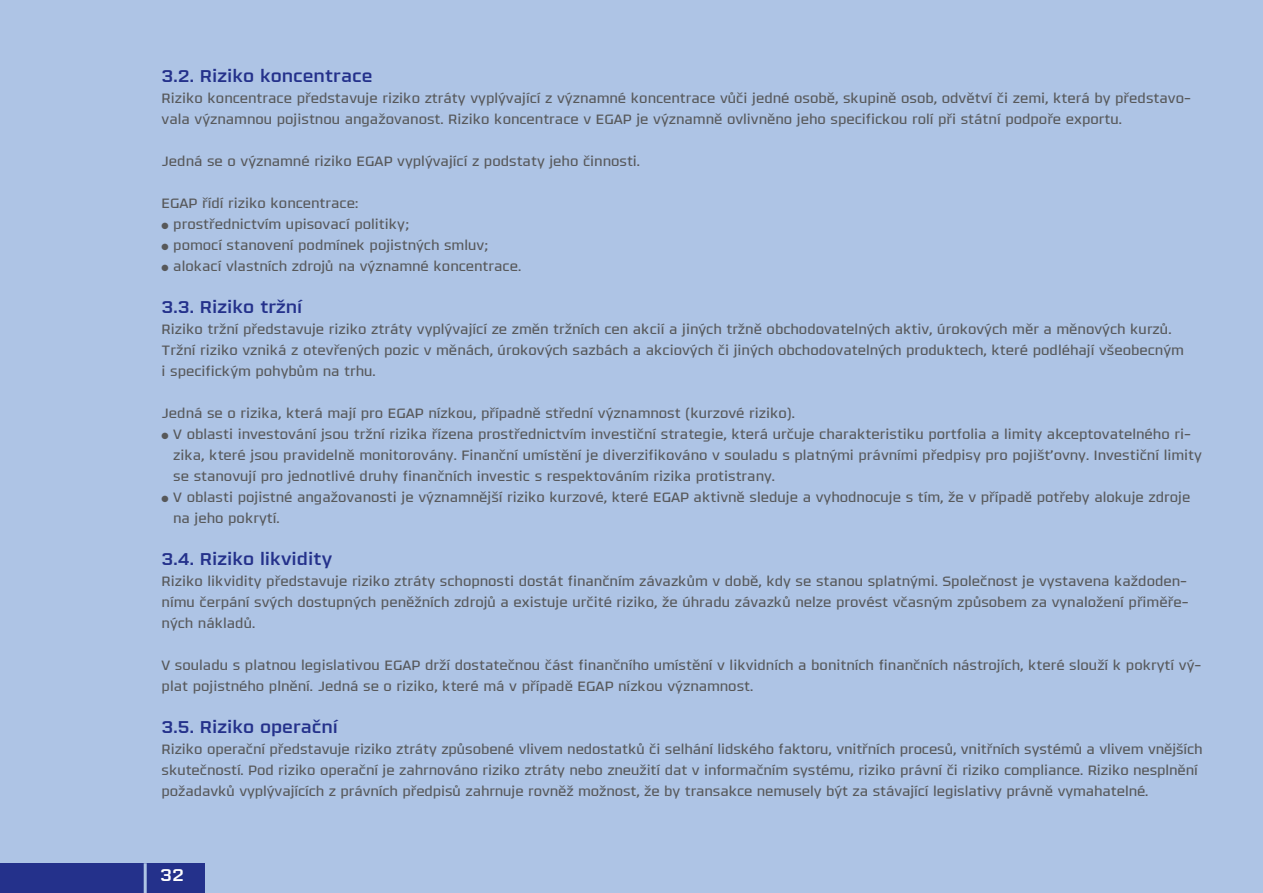
<style>
.page{position:relative;width:1263px;height:893px;background:#aec4e5}
.page>*{position:absolute;margin:0;border:0;box-sizing:border-box;transform-origin:0 0}
.t1{font:500 18px "Olney";color:#24318b}
.t2{font:500 18px "Olney";color:#fff}
.t3{font:300 14.25px/21px "Olney";color:#57585a}
</style>
<div class="page">
<div style="left:0;top:863px;width:204px;height:30px;background:#24318b"></div>
<hr style="left:144px;top:863px;width:3px;height:30px;background:#aec4e5">
<p class="t1" style="left:162px;top:68px;width:212px">3.2. Riziko koncentrace</p>
<p class="t3" style="left:162px;top:88px;width:1031px">Riziko koncentrace představuje riziko ztráty vyplývající z významné koncentrace vůči jedné osobě, skupině osob, odvětví či zemi, která by představo&shy;vala významnou pojistnou angažovanost. Riziko koncentrace v EGAP je významně ovlivněno jeho specifickou rolí při státní podpoře exportu.</p>
<p class="t3" style="left:162px;top:151px;width:480px">Jedná se o významné riziko EGAP vyplývající z podstaty jeho činnosti.</p>
<p class="t3" style="left:162px;top:193px;width:199px">EGAP řídí riziko koncentrace:</p>
<p class="t3" style="left:162px;top:214px;width:249px">● prostřednictvím upisovací politiky;</p>
<p class="t3" style="left:162px;top:235px;width:328px">● pomocí stanovení podmínek pojistných smluv;</p>
<p class="t3" style="left:162px;top:256px;width:361px">● alokací vlastních zdrojů na významné koncentrace.</p>
<p class="t1" style="left:162px;top:299px;width:142px">3.3. Riziko tržní</p>
<p class="t3" style="left:162px;top:319px;width:1024px">Riziko tržní představuje riziko ztráty vyplývající ze změn tržních cen akcií a jiných tržně obchodovatelných aktiv, úrokových měr a měnových kurzů.<br>Tržní riziko vzniká z otevřených pozic v měnách, úrokových sazbách a akciových či jiných obchodovatelných produktech, které podléhají všeobecným i specifickým pohybům na trhu.</p>
<p class="t3" style="left:162px;top:403px;width:635px">Jedná se o rizika, která mají pro EGAP nízkou, případně střední významnost (kurzové riziko).</p>
<p class="t3" style="left:173px;top:424px;width:1030px;text-indent:-12px">● V oblasti investování jsou tržní rizika řízena prostřednictvím investiční strategie, která určuje charakteristiku portfolia a limity akceptovatelného ri&shy;zika, které jsou pravidelně monitorovány. Finanční umístění je diverzifikováno v souladu s platnými právními předpisy pro pojišťovny. Investiční limity se stanovují pro jednotlivé druhy finančních investic s respektováním rizika protistrany.</p>
<p class="t3" style="left:173px;top:487px;width:1019px;text-indent:-12px">● V oblasti pojistné angažovanosti je významnější riziko kurzové, které EGAP aktivně sleduje a vyhodnocuje s tím, že v případě potřeby alokuje zdroje na jeho pokrytí.</p>
<p class="t1" style="left:162px;top:551px;width:172px">3.4. Riziko likvidity</p>
<p class="t3" style="left:162px;top:571px;width:1028px;text-align:justify">Riziko likvidity představuje riziko ztráty schopnosti dostát finančním závazkům v době, kdy se stanou splatnými. Společnost je vystavena každoden&shy;nímu čerpání svých dostupných peněžních zdrojů a existuje určité riziko, že úhradu závazků nelze provést včasným způsobem za vynaložení přiměře&shy;ných nákladů.</p>
<p class="t3" style="left:162px;top:655px;width:1041px">V souladu s platnou legislativou EGAP drží dostatečnou část finančního umístění v likvidních a bonitních finančních nástrojích, které slouží k pokrytí vý&shy;plat pojistného plnění. Jedná se o riziko, které má v případě EGAP nízkou významnost.</p>
<p class="t1" style="left:162px;top:719px;width:178px">3.5. Riziko operační</p>
<p class="t3" style="left:162px;top:739px;width:1042px">Riziko operační představuje riziko ztráty způsobené vlivem nedostatků či selhání lidského faktoru, vnitřních procesů, vnitřních systémů a vlivem vnějších skutečností. Pod riziko operační je zahrnováno riziko ztráty nebo zneužití dat v informačním systému, riziko právní či riziko compliance. Riziko nesplnění požadavků vyplývajících z právních předpisů zahrnuje rovněž možnost, že by transakce nemusely být za stávající legislativy právně vymahatelné.</p>
<p class="t2" style="left:160px;top:868px;width:25px">32</p>
</div>
